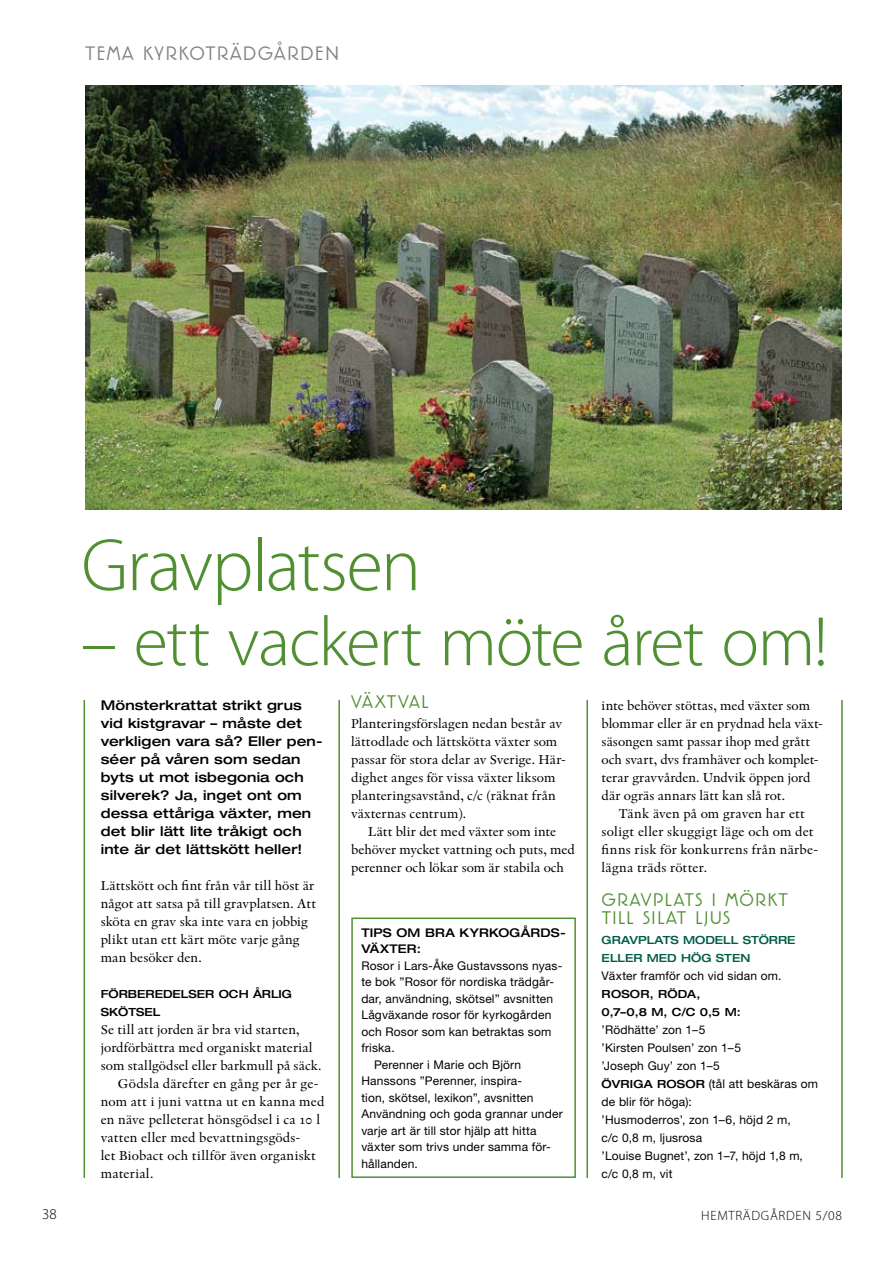
<style>
.page{position:relative;width:893px;height:1263px;background:#fff}
.page>*{position:absolute;margin:0;border:0;box-sizing:border-box;transform-origin:0 0}
.t1{font:300 75px "Myriad Pro";letter-spacing:-.02em;color:#519032}
.t2{font:300 70.5px "Myriad Pro";letter-spacing:-.025em;color:#519032}
.t3{font:24px "Linotype Banjoman";letter-spacing:.05em;color:#808285}
.t4{font:22.5px/18px "Linotype Banjoman";letter-spacing:.04em;color:#519032}
.t5{font:300 15px "Myriad Pro";color:#000}
.t6{font:13.5px/18px "Indigo Regular Os F";letter-spacing:.005em;color:#000}
.t7{font:500 expanded 13.5px/18px "Helvetica Neue LT";letter-spacing:.01em;color:#000}
.t8{font:300 13.5px "Myriad Pro";letter-spacing:.05em;color:#000}
.t9{font:12px/18px "Helvetica Neue LT";letter-spacing:.015em;color:#000}
.t10{font:500 expanded 12px "Helvetica Neue LT";letter-spacing:.02em;color:#000}
.t11{font:500 expanded 11.25px/18px "Helvetica Neue LT";color:#000}
.t12{font:500 expanded 11.25px "Helvetica Neue LT";color:#005c46}
.s1{font-weight:500;font-stretch:expanded;font-size:11.25px}
</style>
<div class="page">
<img style="left:85px;top:86px;width:757px;height:423px">
<hr style="left:84px;top:700px;width:1px;height:478px;background:#519032">
<hr style="left:338px;top:700px;width:2px;height:478px;background:#519032">
<hr style="left:586px;top:700px;width:2px;height:478px;background:#519032">
<hr style="left:841px;top:700px;width:2px;height:478px;background:#519032">
<div style="left:351px;top:917px;width:225px;height:261px;border:2px solid #519032"></div>
<h3 class="t3" style="left:85px;top:41px;width:256px">TEMA KYRKOTRÄDGÅRDEN</h3>
<h1 class="t1" style="left:81px;top:524px;width:341px">Gravplatsen</h1>
<h2 class="t2" style="left:81px;top:603px;width:748px">– ett vackert möte året om!</h2>
<p class="t7" style="left:101px;top:696px;width:223px">Mönsterkrattat strikt grus vid kistgravar – måste det verkligen vara så? Eller pen&shy;séer på våren som sedan byts ut mot isbegonia och silverek? Ja, inget ont om dessa ettåriga växter, men det blir lätt lite tråkigt och inte är det lättskött heller!</p>
<p class="t6" style="left:101px;top:876px;width:217px">Lättskött och fint från vår till höst är något att satsa på till gravplatsen. Att sköta en grav ska inte vara en jobbig plikt utan ett kärt möte varje gång man besöker den.</p>
<p class="t11" style="left:101px;top:985px;width:64px">Förberedel</p>
<p class="t11" style="left:188px;top:985px;width:105px">ser och årlig</p>
<p class="t11" style="left:101px;top:1003px;width:53px">skötsel</p>
<p class="t6" style="left:101px;top:1020px;width:200px">Se till att jorden är bra vid starten,</p>
<p class="t6" style="left:101px;top:1038px;width:213px">jordförbättra med organiskt material</p>
<p class="t6" style="left:101px;top:1056px;width:222px">som stallgödsel eller barkmull på säck.</p>
<p class="t6" style="left:118px;top:1074px;width:202px">Gödsla därefter en gång per år ge-</p>
<p class="t6" style="left:101px;top:1092px;width:225px">nom att i juni vattna ut en kanna med</p>
<p class="t6" style="left:101px;top:1110px;width:221px">en näve pelleterat hönsgödsel i ca 10 l</p>
<p class="t6" style="left:101px;top:1128px;width:201px">vatten eller med bevattningsgöds-</p>
<p class="t6" style="left:101px;top:1146px;width:217px">let Biobact och tillför även organiskt</p>
<p class="t6" style="left:101px;top:1164px;width:54px">material.</p>
<h3 class="t4" style="left:351px;top:694px;width:79px">VÄXTVAL</h3>
<p class="t6" style="left:351px;top:714px;width:216px">Planteringsförslagen nedan består av lättodlade och lättskötta växter som passar för stora delar av Sverige. Här&shy;dighet anges för vissa växter liksom planteringsavstånd, c/c (räknat från växternas centrum).</p>
<p class="t6" style="left:351px;top:822px;width:225px;text-indent:17px">Lätt blir det med växter som inte behöver mycket vattning och puts, med perenner och lökar som är stabila och</p>
<p class="t10" style="left:361px;top:925px;width:48px">Ti ps om</p>
<p class="t10" style="left:425px;top:925px;width:142px">bra kyrkogårds-</p>
<p class="t10" style="left:361px;top:942px;width:61px">växter:</p>
<p class="t9" style="left:361px;top:956px;width:203px">Rosor i Lars-Åke Gustavssons nyas-</p>
<p class="t9" style="left:361px;top:973px;width:194px">te bok ”Rosor för nordiska trädgår-</p>
<p class="t9" style="left:361px;top:989px;width:193px">dar, användning, skötsel” avsnitten</p>
<p class="t9" style="left:361px;top:1006px;width:192px">Lågväxande rosor för kyrkogården</p>
<p class="t9" style="left:361px;top:1022px;width:192px">och Rosor som kan betraktas som</p>
<p class="t9" style="left:361px;top:1039px;width:35px">friska.</p>
<p class="t9" style="left:374px;top:1055px;width:149px">Perenner i Marie och Björn</p>
<p class="t9" style="left:361px;top:1072px;width:162px">Hanssons ”Perenner, inspira-</p>
<p class="t9" style="left:361px;top:1088px;width:174px">tion, skötsel, lexikon”, avsnitten</p>
<p class="t9" style="left:361px;top:1105px;width:203px">Användning och goda grannar under</p>
<p class="t9" style="left:361px;top:1121px;width:177px">varje art är till stor hjälp att hitta</p>
<p class="t9" style="left:361px;top:1138px;width:191px">växter som trivs under samma för-</p>
<p class="t9" style="left:361px;top:1154px;width:58px">hållanden.</p>
<p class="t6" style="left:602px;top:696px;width:223px">inte behöver stöttas, med växter som blommar eller är en prydnad hela växt&shy;säsongen samt passar ihop med grått och svart, dvs framhäver och komplet&shy;terar gravvården. Undvik öppen jord där ogräs annars lätt kan slå rot.</p>
<p class="t6" style="left:602px;top:804px;width:218px;text-indent:17px">Tänk även på om graven har ett soligt eller skuggigt läge och om det finns risk för konkurrens från närbe&shy;lägna träds rötter.</p>
<h3 class="t4" style="left:602px;top:892px;width:188px">GRAVPLATS I MÖRKT<br>TILL SILAT LJUS</h3>
<p class="t12" style="left:602px;top:933px;width:92px">Gravplats modell</p>
<p class="t12" style="left:743px;top:933px;width:53px">större</p>
<p class="t12" style="left:602px;top:951px;width:9px">elle</p>
<p class="t12" style="left:633px;top:951px;width:25px">r med</p>
<p class="t12" style="left:681px;top:951px;width:71px">hög sten</p>
<p class="t9" style="left:602px;top:966px;width:181px">Växter framför och vid sidan om.</p>
<p class="t11" style="left:602px;top:985px;width:141px">Rosor, röda,<br>0,7–0,8 m , c/c 0,5 m :</p>
<p class="t9" style="left:602px;top:1020px;width:218px">’Rödhätte’ zon 1–5<br>’Kirsten Poulsen’ zon 1–5<br>’Joseph Guy’ zon 1–5<br><span class="s1">Övriga roso r</span> (tål att beskäras om de blir för höga):<br>’Husmoderros’, zon 1–6, höjd 2 m,<br>c/c 0,8 m, ljusrosa<br>’Louise Bugnet’, zon 1–7, höjd 1,8 m, c/c 0,8 m, vit</p>
<p class="t5" style="left:42px;top:1206px;width:16px">38</p>
<p class="t8" style="left:701px;top:1208px;width:142px">HEMTRÄDGÅRDEN 5/08</p>
</div>
